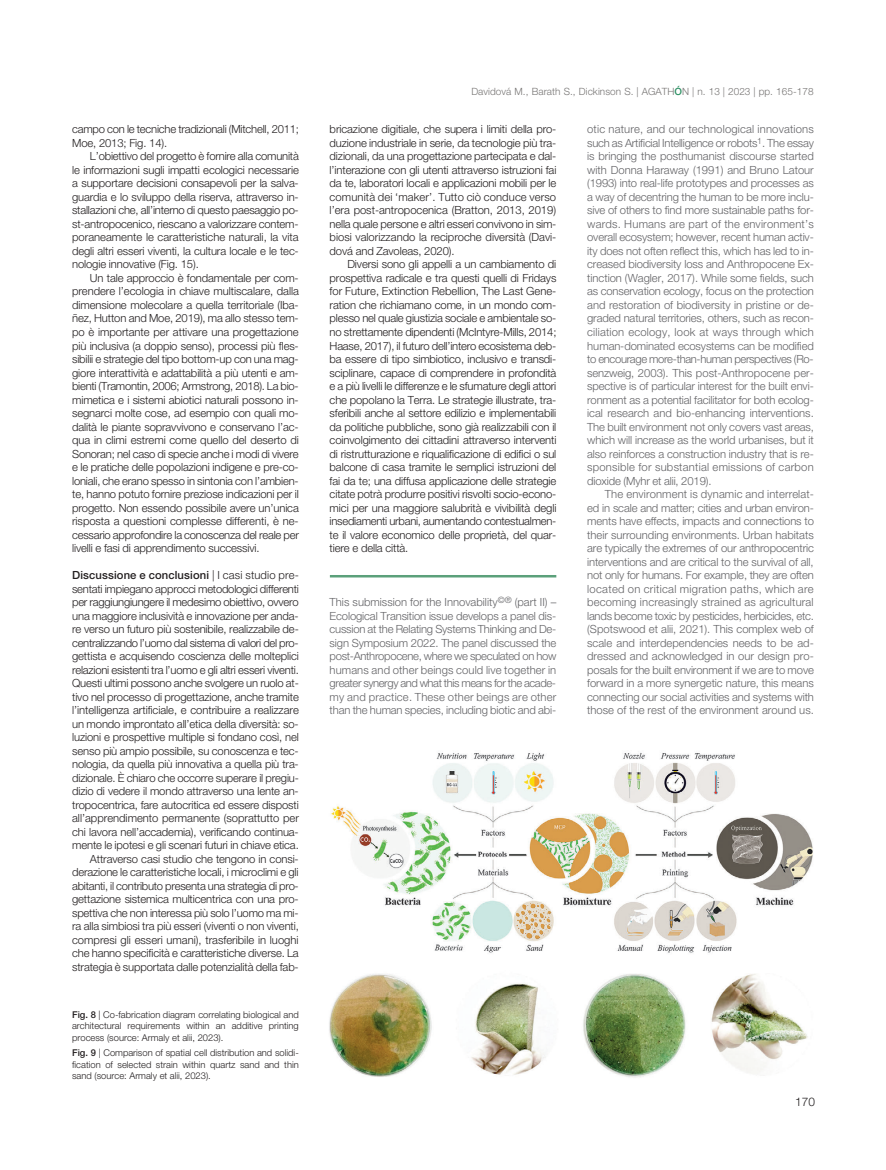
<style>
.page{position:relative;width:886px;height:1170px;background:#fff}
.page>*{position:absolute;margin:0;border:0;box-sizing:border-box;transform-origin:0 0}
.t1{font:300 11.88px "Helvetica Neue LT Std";color:#231f20}
.t2{font:300 11.25px/13.5px "Helvetica Neue LT Std";letter-spacing:-.01em;color:#231f20;text-align:justify}
.t3{font:300 11.25px/13.5px "Helvetica Neue LT Std";color:#636366;text-align:justify}
.t4{font:300 10px "Helvetica Neue LT Std";letter-spacing:.005em;color:#777574}
.t5{font:300 9.38px/11.2px "Helvetica Neue LT Std";color:#231f20;text-align:justify}
.s1{font-weight:500}
.s2{font-weight:500;color:#2b8f62}
</style>
<div class="page">
<img style="left:331px;top:752px;width:482px;height:201px">
<img style="left:329px;top:974px;width:479px;height:104px">
<hr style="left:330px;top:575px;width:226px;height:2px;background:#5ba07a">
<p class="t2" style="left:72px;top:124px;width:228px">campo con le tecniche tradizionali (Mitchell, 2011;<br>Moe, 2013; Fig. 14).</p>
<p class="t2" style="left:72px;top:151px;width:228px;text-indent:18px">L’obiettivo del progetto è fornire alla comunità le informazioni sugli impatti ecologici necessarie a supportare decisioni consapevoli per la salva&shy;guardia e lo sviluppo della riserva, attraverso in&shy;stallazioni che, all’interno di questo paesaggio po&shy;st-antropocenico, riescano a valorizzare contem&shy;poraneamente le caratteristiche naturali, la vita degli altri esseri viventi, la cultura locale e le tec&shy;nologie innovative (Fig. 15).</p>
<p class="t2" style="left:72px;top:272px;width:228px;text-indent:18px">Un tale approccio è fondamentale per com&shy;prendere l’ecologia in chiave multiscalare, dalla dimensione molecolare a quella territoriale (Iba&shy;ñez, Hutton and Moe, 2019), ma allo stesso tem&shy;po è importante per attivare una progettazione più inclusiva (a doppio senso), processi più fles&shy;sibilii e strategie del tipo bottom-up con una mag&shy;giore interattività e adattabilità a più utenti e am&shy;bienti (Tramontin, 2006; Armstrong, 2018). La bio&shy;mimetica e i sistemi abiotici naturali possono in&shy;segnarci molte cose, ad esempio con quali mo&shy;dalità le piante sopravvivono e conservano l’ac&shy;qua in climi estremi come quello del deserto di Sonoran; nel caso di specie anche i modi di vivere e le pratiche delle popolazioni indigene e pre-co&shy;loniali, che erano spesso in sintonia con l’ambien&shy;te, hanno potuto fornire preziose indicazioni per il progetto. Non essendo possibile avere un’unica risposta a questioni complesse differenti, è ne&shy;cessario approfondire la conoscenza del reale per livelli e fasi di apprendimento successivi.</p>
<p class="t2" style="left:72px;top:569px;width:228px;text-align:right"><span class="s1">Discussione e conclusioni</span> | I casi studio pre&shy;sentati impiegano approcci metodologici differenti per raggiungiungere il medesimo obiettivo, ovvero una maggiore inclusività e innovazione per anda&shy;re verso un futuro più sostenibile, realizzabile de&shy;centralizzando l’uomo dal sistema di valori del pro&shy;gettista e acquisendo coscienza delle molteplici relazioni esistenti tra l’uomo e gli altri esseri viventi.<br>Questi ultimi possono anche svolgere un ruolo at&shy;tivo nel processo di progettazione, anche tramite l’intelligenza artificiale, e contribuire a realizzare un mondo improntato all’etica della diversità: so&shy;luzioni e prospettive multiple si fondano così, nel senso più ampio possibile, su conoscenza e tec&shy;nologia, da quella più innovativa a quella più tra&shy;dizionale. È chiaro che occorre superare il pregiu&shy;dizio di vedere il mondo attraverso una lente an&shy;tropocentrica, fare autocritica ed essere disposti all’apprendimento permanente (soprattutto per chi lavora nell’accademia), verificando continua&shy;mente le ipotesi e gli scenari futuri in chiave etica.<br>Attraverso casi studio che tengono in consi&shy;derazione le caratteristiche locali, i microclimi e gli abitanti, il contributo presenta una strategia di pro&shy;gettazione sistemica multicentrica con una pro&shy;spettiva che non interessa più solo l’uomo ma mi&shy;ra alla simbiosi tra più esseri (viventi o non viventi, compresi gli esseri umani), trasferibile in luoghi che hanno specificità e caratteristiche diverse. La strategia è supportata dalle potenzialità della fab-</p>
<p class="t5" style="left:72px;top:1010px;width:228px"><span class="s1">Fig. 8</span> | Co-fabrication diagram correlating biological and architectural requirements within an additive printing process (source: Armaly et alii, 2023).</p>
<p class="t5" style="left:72px;top:1048px;width:228px"><span class="s1">Fig. 9</span> | Comparison of spatial cell distribution and solidi&shy;fication of selected strain within quartz sand and thin sand (source: Armaly et alii, 2023).</p>
<p class="t4" style="left:471px;top:88px;width:344px">Davidová M., Barath S., Dickinson S. | AGATH<span class="s2">Ó</span>N | n. 13 | 2023 | pp. 165-178</p>
<p class="t2" style="left:330px;top:124px;width:228px">bricazione digitiale, che supera i limiti della pro&shy;duzione industriale in serie, da tecnologie più tra&shy;dizionali, da una progettazione partecipata e dal&shy;l’interazione con gli utenti attraverso istruzioni fai da te, laboratori locali e applicazioni mobili per le comunità dei ‘maker’. Tutto ciò conduce verso l’era post-antropocenica (Bratton, 2013, 2019) nella quale persone e altri esseri convivono in sim&shy;biosi valorizzando la reciproche diversità (Davi&shy;dová and Zavoleas, 2020).</p>
<p class="t2" style="left:330px;top:259px;width:228px;text-indent:18px">Diversi sono gli appelli a un cambiamento di prospettiva radicale e tra questi quelli di Fridays for Future, Extinction Rebellion, The Last Gene&shy;ration che richiamano come, in un mondo com&shy;plesso nel quale giustizia sociale e ambientale so&shy;no strettamente dipendenti (McIntyre-Mills, 2014; Haase, 2017), il futuro dell’intero ecosistema deb&shy;ba essere di tipo simbiotico, inclusivo e transdi&shy;sciplinare, capace di comprendere in profondità e a più livelli le differenze e le sfumature degli attori che popolano la Terra. Le strategie illustrate, tra&shy;sferibili anche al settore edilizio e implementabili da politiche pubbliche, sono già realizzabili con il coinvolgimento dei cittadini attraverso interventi di ristrutturazione e riqualificazione di edifici o sul balcone di casa tramite le semplici istruzioni del fai da te; una diffusa applicazione delle strategie citate potrà produrre positivi risvolti socio-econo&shy;mici per una maggiore salubrità e vivibilità degli insediamenti urbani, aumentando contestualmen&shy;te il valore economico delle proprietà, del quar&shy;tiere e della città.</p>
<p class="t3" style="left:330px;top:596px;width:228px">This submission for the Innovability<sup>©®</sup> (part II) – Ecological Transition issue develops a panel dis&shy;cussion at the Relating Systems Thinking and De&shy;sign Symposium 2022. The panel discussed the post-Anthropocene, where we speculated on how humans and other beings could live together in greater synergy and what this means for the acade&shy;my and practice. These other beings are other than the human species, including biotic and abi-</p>
<p class="t3" style="left:587px;top:124px;width:228px">otic nature, and our technological innovations such as Artificial Intelligence or robots<sup>1</sup>. The essay is bringing the posthumanist discourse started with Donna Haraway (1991) and Bruno Latour (1993) into real-life prototypes and processes as a way of decentring the human to be more inclu&shy;sive of others to find more sustainable paths for&shy;wards. Humans are part of the environment’s overall ecosystem; however, recent human activ&shy;ity does not often reflect this, which has led to in&shy;creased biodiversity loss and Anthropocene Ex&shy;tinction (Wagler, 2017). While some fields, such as conservation ecology, focus on the protection and restoration of biodiversity in pristine or de&shy;graded natural territories, others, such as recon&shy;ciliation ecology, look at ways through which human-dominated ecosystems can be modified to encourage more-than-human perspectives (Ro&shy;senzweig, 2003). This post-Anthropocene per&shy;spective is of particular interest for the built envi&shy;ronment as a potential facilitator for both ecolog&shy;ical research and bio-enhancing interventions.<br>The built environment not only covers vast areas, which will increase as the world urbanises, but it also reinforces a construction industry that is re&shy;sponsible for substantial emissions of carbon dioxide (Myhr et alii, 2019).</p>
<p class="t3" style="left:587px;top:488px;width:228px;text-indent:18px">The environment is dynamic and interrelat&shy;ed in scale and matter; cities and urban environ&shy;ments have effects, impacts and connections to their surrounding environments. Urban habitats are typically the extremes of our anthropocentric interventions and are critical to the survival of all, not only for humans. For example, they are often located on critical migration paths, which are becoming increasingly strained as agricultural lands become toxic by pesticides, herbicides, etc. (Spotswood et alii, 2021). This complex web of scale and interdependencies needs to be ad&shy;dressed and acknowledged in our design pro&shy;posals for the built environment if we are to move forward in a more synergetic nature, this means connecting our social activities and systems with those of the rest of the environment around us.</p>
<p class="t1" style="left:795px;top:1097px;width:21px">170</p>
</div>
